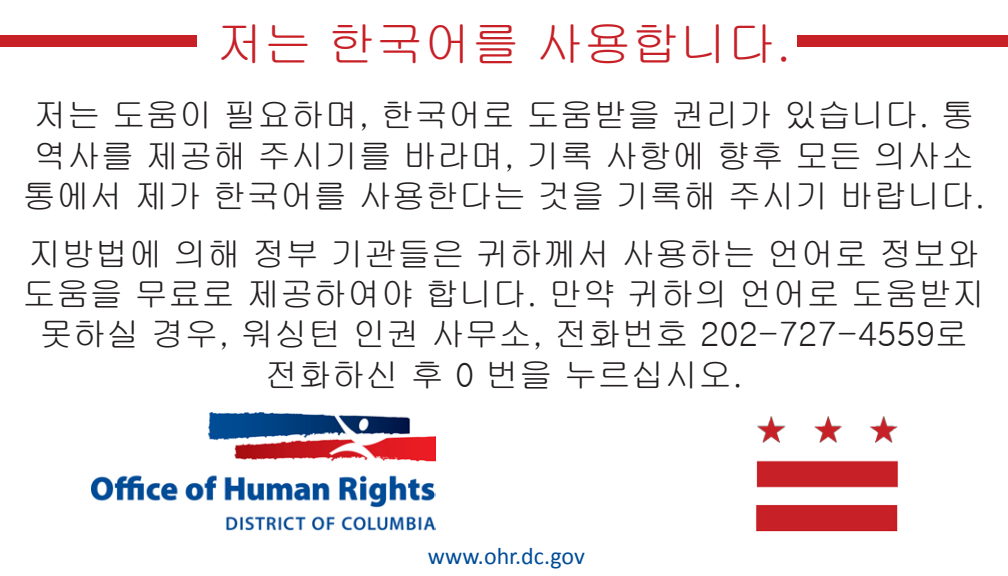
<style>
.page{position:relative;width:1008px;height:576px;background:#fff}
.page>*{position:absolute;margin:0;border:0;box-sizing:border-box;transform-origin:0 0}
.t1{font:48px "Gulim";color:#c72027}
.t2{font:33.6px/40.4px "Gulim";color:#231f20;text-align:center}
.t3{font:24px "Calibri";color:#004c97}
</style>
<div class="page">
<img style="left:91px;top:413px;width:345px;height:118px">
<img style="left:756px;top:416px;width:142px;height:116px">
<div style="left:0;top:36px;width:1008px;height:11px;background:#c72027"></div>
<div style="left:197px;top:19px;width:600px;height:45px;background:#fff"></div>
<p class="t1" style="left:216px;top:19px;width:577px">저는 한국어를 사용합니다.</p>
<p class="t2" style="left:22px;top:95px;width:965px">저는 도움이 필요하며, 한국어로 도움받을 권리가 있습니다. 통 역사를 제공해 주시기를 바라며, 기록 사항에 향후 모든 의사소 통에서 제가 한국어를 사용한다는 것을 기록해 주시기 바랍니다.</p>
<p class="t2" style="left:22px;top:234px;width:965px">지방법에 의해 정부 기관들은 귀하께서 사용하는 언어로 정보와 도움을 무료로 제공하여야 합니다. 만약 귀하의 언어로 도움받지 못하실 경우, 워싱턴 인권 사무소, 전화번호 202-727-4559로 전화하신 후 0 번을 누르십시오.</p>
<p class="t3" style="left:428px;top:541px;width:159px">www.ohr.dc.gov</p>
</div>
